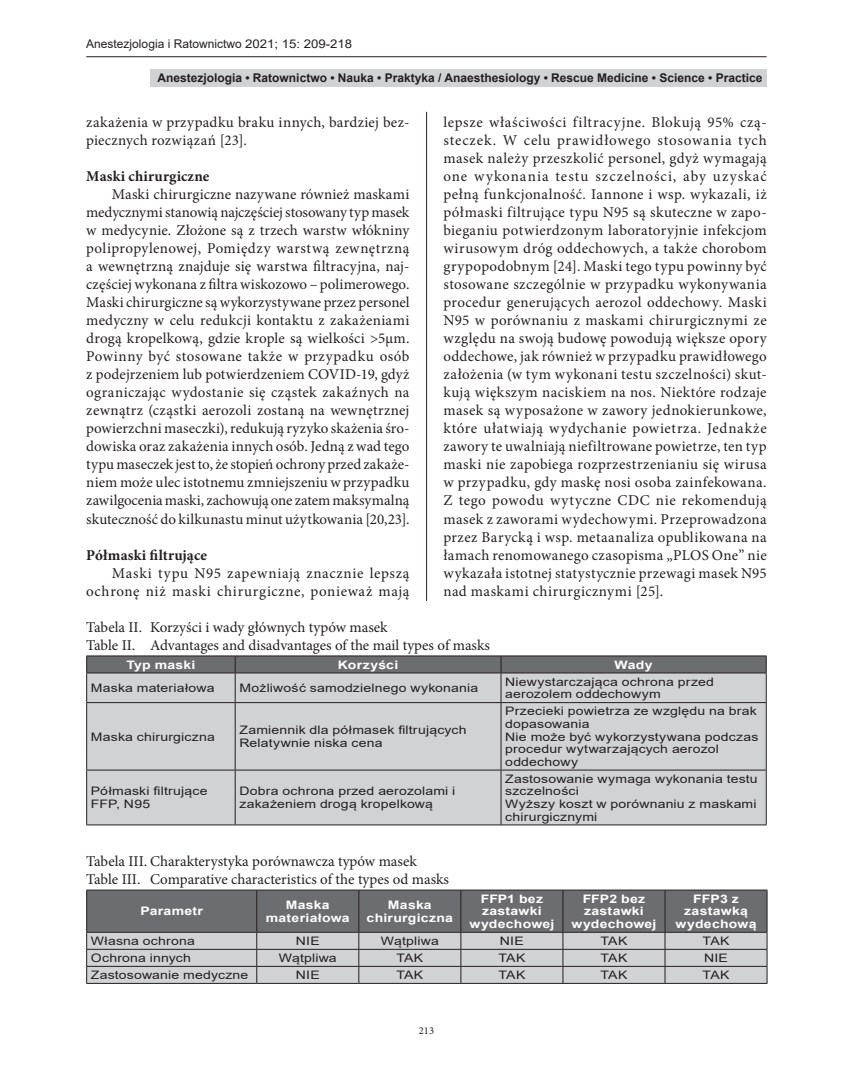
<style>
.page{position:relative;width:853px;height:1066px;background:#fff}
.page>*{position:absolute;margin:0;border:0;box-sizing:border-box;transform-origin:0 0}
.t1{font:15px/18px "Minion Pro";letter-spacing:.005em;color:#231f20}
.t2{font:15px/18px "Minion Pro";letter-spacing:.045em;color:#231f20;text-align:right}
.t3{font:700 15px "Minion Pro";letter-spacing:.01em;color:#231f20}
.t4{font:700 12px "Arial";color:#231f20}
.t5{font:12px "Arial";color:#231f20}
.t6{font:11.7px/12.6px "Arial";letter-spacing:.015em;color:#231f20;scale:1.2 1}
.t7{font:700 11.7px/12.6px "Arial";letter-spacing:.02em;color:#fff;text-align:center;scale:1.2 1}
.t8{font:10.5px "Minion Pro";color:#231f20}
</style>
<div class="page">
<hr style="left:426px;top:112px;width:1px;height:880px;background:#231f20">
<hr style="left:86px;top:56px;width:681px;height:1px;background:#231f20">
<div style="left:150px;top:69px;width:617px;height:17px;background:#d1d2d4"></div>
<div style="left:87px;top:703px;width:679px;height:121px;background:#d1d2d4"></div>
<hr style="left:86px;top:702px;width:149px;height:1px;background:#231f20">
<hr style="left:235px;top:702px;width:266px;height:1px;background:#231f20">
<hr style="left:235px;top:703px;width:1px;height:66px;background:#231f20">
<hr style="left:501px;top:702px;width:266px;height:1px;background:#231f20">
<hr style="left:501px;top:703px;width:1px;height:66px;background:#231f20">
<hr style="left:86px;top:769px;width:149px;height:1px;background:#231f20">
<hr style="left:235px;top:769px;width:266px;height:1px;background:#231f20">
<hr style="left:235px;top:770px;width:1px;height:54px;background:#231f20">
<hr style="left:501px;top:769px;width:266px;height:1px;background:#231f20">
<hr style="left:501px;top:770px;width:1px;height:54px;background:#231f20">
<hr style="left:86px;top:703px;width:1px;height:66px;background:#231f20">
<hr style="left:766px;top:703px;width:1px;height:66px;background:#231f20">
<hr style="left:86px;top:770px;width:1px;height:54px;background:#231f20">
<hr style="left:766px;top:770px;width:1px;height:54px;background:#231f20">
<hr style="left:86px;top:824px;width:149px;height:1px;background:#231f20">
<hr style="left:235px;top:824px;width:266px;height:1px;background:#231f20">
<hr style="left:501px;top:824px;width:266px;height:1px;background:#231f20">
<hr style="left:86px;top:655px;width:149px;height:1px;background:#231f20">
<hr style="left:235px;top:655px;width:266px;height:1px;background:#231f20">
<hr style="left:501px;top:655px;width:266px;height:1px;background:#231f20">
<svg style="left:86px;top:656px;width:681px;height:46px;background:#a9aaac"></svg>
<hr style="left:86px;top:672px;width:149px;height:1px;background:#231f20">
<hr style="left:235px;top:672px;width:266px;height:1px;background:#231f20">
<hr style="left:501px;top:672px;width:266px;height:1px;background:#231f20">
<svg style="left:86px;top:890px;width:682px;height:93px;background:#9c9da0"></svg>
<hr style="left:86px;top:983px;width:171px;height:1px;background:#231f20">
<hr style="left:257px;top:983px;width:102px;height:1px;background:#231f20">
<hr style="left:359px;top:983px;width:102px;height:1px;background:#231f20">
<hr style="left:461px;top:983px;width:102px;height:1px;background:#231f20">
<hr style="left:563px;top:983px;width:102px;height:1px;background:#231f20">
<hr style="left:665px;top:983px;width:102px;height:1px;background:#231f20">
<hr style="left:86px;top:889px;width:171px;height:1px;background:#231f20">
<hr style="left:86px;top:890px;width:1px;height:41px;background:#231f20">
<hr style="left:257px;top:889px;width:102px;height:1px;background:#231f20">
<hr style="left:359px;top:889px;width:102px;height:1px;background:#231f20">
<hr style="left:461px;top:889px;width:102px;height:1px;background:#231f20">
<hr style="left:563px;top:889px;width:102px;height:1px;background:#231f20">
<hr style="left:665px;top:889px;width:102px;height:1px;background:#231f20">
<hr style="left:767px;top:890px;width:1px;height:41px;background:#231f20">
<hr style="left:86px;top:931px;width:171px;height:1px;background:#231f20">
<hr style="left:257px;top:931px;width:102px;height:1px;background:#231f20">
<hr style="left:359px;top:931px;width:102px;height:1px;background:#231f20">
<hr style="left:461px;top:931px;width:102px;height:1px;background:#231f20">
<hr style="left:563px;top:931px;width:102px;height:1px;background:#231f20">
<hr style="left:665px;top:931px;width:102px;height:1px;background:#231f20">
<p class="t5" style="left:86px;top:36px;width:267px">Anestezjologia i Ratownictwo 2021; 15: 209-218</p>
<p class="t4" style="left:157px;top:69px;width:606px">Anestezjologia • Ratownictwo • Nauka • Praktyka / Anaesthesiology • Rescue Medicine • Science • Practice</p>
<p class="t1" style="left:86px;top:114px;width:325px">zakażenia w przypadku braku innych, bardziej bez&shy;piecznych rozwiązań [23].</p>
<p class="t3" style="left:86px;top:166px;width:125px">Maski chirurgiczne</p>
<p class="t1" style="left:86px;top:186px;width:325px;text-align:justify;text-indent:26px">Maski chirurgiczne nazywane również maskami medycznymi stanowią najczęściej stosowany typ masek w medycynie. Złożone są z trzech warstw włókniny polipropylenowej, Pomiędzy warstwą zewnętrzną a wewnętrzną znajduje się warstwa filtracyjna, naj&shy;częściej wykonana z filtra wiskozowo – polimerowego.<br>Maski chirurgiczne są wykorzystywane przez personel medyczny w celu redukcji kontaktu z zakażeniami drogą kropelkową, gdzie krople są wielkości &gt;5µm.<br>Powinny być stosowane także w przypadku osób z podejrzeniem lub potwierdzeniem COVID-19, gdyż ograniczając wydostanie się cząstek zakaźnych na zewnątrz (cząstki aerozoli zostaną na wewnętrznej powierzchni maseczki), redukują ryzyko skażenia śro&shy;dowiska oraz zakażenia innych osób. Jedną z wad tego typu maseczek jest to, że stopień ochrony przed zakaże&shy;niem może ulec istotnemu zmniejszeniu w przypadku zawilgocenia maski, zachowują one zatem maksymalną skuteczność do kilkunastu minut użytkowania [20,23].</p>
<p class="t3" style="left:86px;top:544px;width:122px">Półmaski filtrujące</p>
<p class="t2" style="left:86px;top:564px;width:325px">Maski typu N95 zapewniają znacznie lepszą ochronę niż maski chirurgiczne, ponieważ mają</p>
<p class="t1" style="left:443px;top:114px;width:325px;text-align:justify">lepsze właściwości filtracyjne. Blokują 95% czą&shy;steczek. W celu prawidłowego stosowania tych masek należy przeszkolić personel, gdyż wymagają one wykonania testu szczelności, aby uzyskać pełną funkcjonalność. Iannone i wsp. wykazali, iż półmaski filtrujące typu N95 są skuteczne w zapo&shy;bieganiu potwierdzonym laboratoryjnie infekcjom wirusowym dróg oddechowych, a także chorobom grypopodobnym [24]. Maski tego typu powinny być stosowane szczególnie w przypadku wykonywania procedur generujących aerozol oddechowy. Maski N95 w porównaniu z maskami chirurgicznymi ze względu na swoją budowę powodują większe opory oddechowe, jak również w przypadku prawidłowego założenia (w tym wykonani testu szczelności) skut&shy;kują większym naciskiem na nos. Niektóre rodzaje masek są wyposażone w zawory jednokierunkowe, które ułatwiają wydychanie powietrza. Jednakże zawory te uwalniają niefiltrowane powietrze, ten typ maski nie zapobiega rozprzestrzenianiu się wirusa w przypadku, gdy maskę nosi osoba zainfekowana.<br>Z tego powodu wytyczne CDC nie rekomendują masek z zaworami wydechowymi. Przeprowadzona przez Barycką i wsp. metaanaliza opublikowana na łamach renomowanego czasopisma „PLOS One” nie wykazała istotnej statystycznie przewagi masek N95 nad maskami chirurgicznymi [25].</p>
<p class="t1" style="left:86px;top:618px;width:405px">Tabela II. Korzyści i wady głównych typów masek<br>Table II. Advantages and disadvantages of the mail types of masks</p>
<p class="t7" style="left:126px;top:658px;width:59px">Typ maski</p>
<p class="t7" style="left:338px;top:658px;width:52px">Korzyści</p>
<p class="t7" style="left:615px;top:658px;width:33px">Wady</p>
<p class="t6" style="left:91px;top:681px;width:105px">Maska materiałowa</p>
<p class="t6" style="left:239px;top:681px;width:200px">Możliwość samodzielnego wykonania</p>
<p class="t6" style="left:505px;top:675px;width:175px">Niewystarczająca ochrona przed aerozolem oddechowym</p>
<p class="t6" style="left:91px;top:730px;width:105px">Maska chirurgiczna</p>
<p class="t6" style="left:239px;top:723px;width:191px">Zamiennik dla półmasek filtrujących<br>Relatywnie niska cena</p>
<p class="t6" style="left:505px;top:705px;width:212px">Przecieki powietrza ze względu na brak dopasowania<br>Nie może być wykorzystywana podczas procedur wytwarzających aerozol oddechowy</p>
<p class="t6" style="left:91px;top:785px;width:99px">Półmaski filtrujące<br>FFP, N95</p>
<p class="t6" style="left:239px;top:785px;width:181px">Dobra ochrona przed aerozolami i zakażeniem drogą kropelkową</p>
<p class="t6" style="left:505px;top:772px;width:212px">Zastosowanie wymaga wykonania testu szczelności<br>Wyższy koszt w porównaniu z maskami chirurgicznymi</p>
<p class="t1" style="left:86px;top:852px;width:364px">Tabela III. Charakterystyka porównawcza typów masek<br>Table III. Comparative characteristics of the types od masks</p>
<p class="t7" style="left:140px;top:905px;width:54px">Parametr</p>
<p class="t7" style="left:266px;top:898px;width:71px">Maska materiałowa</p>
<p class="t7" style="left:367px;top:898px;width:74px">Maska chirurgiczna</p>
<p class="t7" style="left:469px;top:892px;width:72px">FFP1 bez zastawki wydechowej</p>
<p class="t7" style="left:571px;top:892px;width:72px">FFP2 bez zastawki wydechowej</p>
<p class="t7" style="left:676px;top:892px;width:69px">FFP3 z zastawką wydechową</p>
<p class="t6" style="left:91px;top:934px;width:88px">Własna ochrona</p>
<p class="t6" style="left:296px;top:934px;width:21px">NIE</p>
<p class="t6" style="left:381px;top:934px;width:50px">Wątpliwa</p>
<p class="t6" style="left:500px;top:934px;width:21px">NIE</p>
<p class="t6" style="left:600px;top:934px;width:24px">TAK</p>
<p class="t6" style="left:702px;top:934px;width:24px">TAK</p>
<p class="t6" style="left:91px;top:951px;width:85px">Ochrona innych</p>
<p class="t6" style="left:279px;top:951px;width:50px">Wątpliwa</p>
<p class="t6" style="left:396px;top:951px;width:24px">TAK</p>
<p class="t6" style="left:498px;top:951px;width:24px">TAK</p>
<p class="t6" style="left:600px;top:951px;width:24px">TAK</p>
<p class="t6" style="left:704px;top:951px;width:21px">NIE</p>
<p class="t6" style="left:91px;top:968px;width:133px">Zastosowanie medyczne</p>
<p class="t6" style="left:296px;top:968px;width:21px">NIE</p>
<p class="t6" style="left:396px;top:968px;width:24px">TAK</p>
<p class="t6" style="left:498px;top:968px;width:24px">TAK</p>
<p class="t6" style="left:600px;top:968px;width:24px">TAK</p>
<p class="t6" style="left:702px;top:968px;width:24px">TAK</p>
<p class="t8" style="left:419px;top:1023px;width:17px">213</p>
</div>
